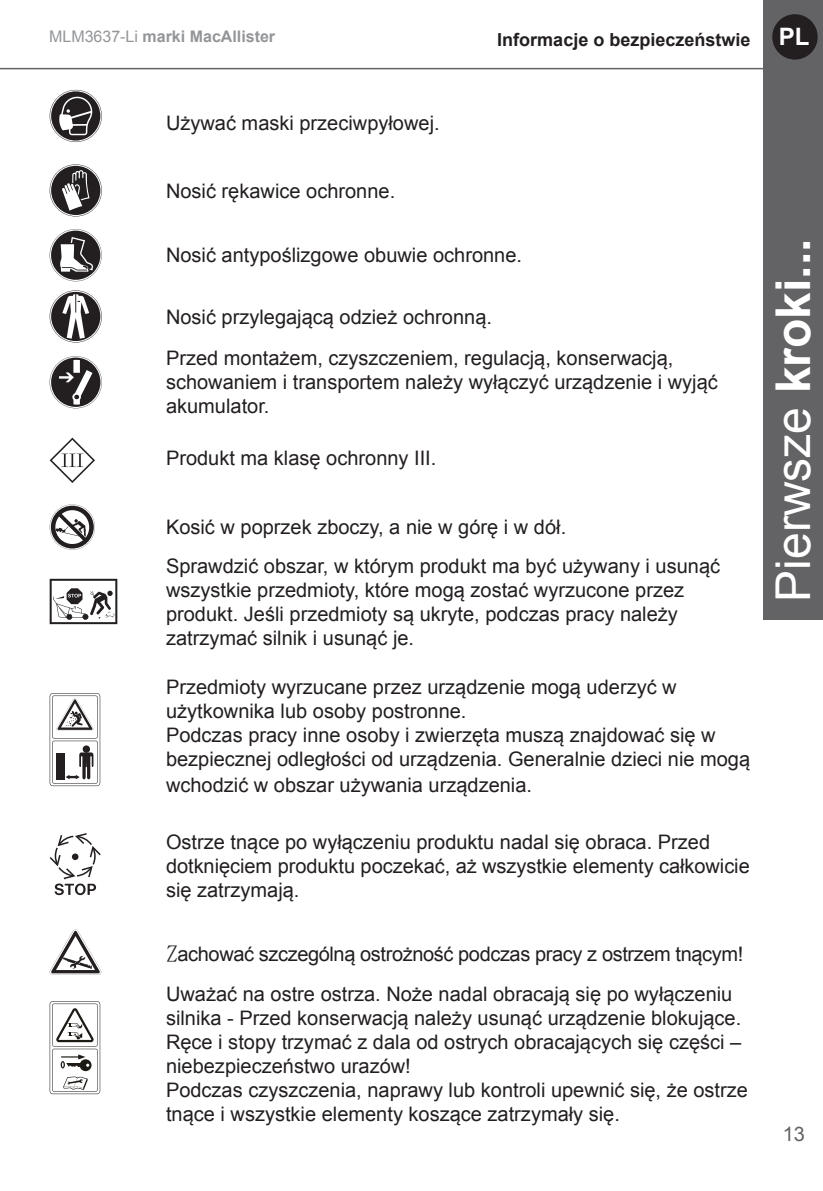
<style>
.page{position:relative;width:823px;height:1191px;background:#fff}
.page>*{position:absolute;margin:0;border:0;box-sizing:border-box;transform-origin:0 0}
.t1{font:48px "Arial";color:#fff}
.t2{font:20px/24px "Arial";color:#231f20}
.t3{font:20px "Arial";letter-spacing:-.02em;color:#231f20}
.t4{font:20px "Arial";color:#636366}
.t5{font:700 18px "Arial";color:#231f20}
.t6{font:700 16px "Arial";color:#939598}
.s1{font-weight:400}
.s2{font-size:24px;color:#fff}
.s3{font-family:"Sim Sun";font-size:24px}
.s4{font-weight:700}
</style>
<div class="page">
<div style="left:762px;top:0;width:60px;height:619px;background:#636366"></div>
<div style="left:771px;top:14px;width:46px;height:46px;background:#231f20;border-radius:50%"></div>
<hr style="left:0;top:68px;width:772px;height:1px;background:#636366">
<svg style="left:50px;top:90px;width:52px;height:52px"></svg>
<svg style="left:50px;top:164px;width:52px;height:52px"></svg>
<svg style="left:50px;top:229px;width:52px;height:52px"></svg>
<svg style="left:50px;top:290px;width:52px;height:52px"></svg>
<svg style="left:50px;top:356px;width:52px;height:52px"></svg>
<svg style="left:50px;top:437px;width:45px;height:46px"></svg>
<svg style="left:50px;top:504px;width:45px;height:46px"></svg>
<svg style="left:50px;top:579px;width:67px;height:45px"></svg>
<svg style="left:50px;top:693px;width:50px;height:93px"></svg>
<svg style="left:50px;top:833px;width:51px;height:62px"></svg>
<div style="left:72px;top:853px;width:6px;height:7px;background:#231f20;border-radius:50%"></div>
<svg style="left:50px;top:929px;width:51px;height:45px"></svg>
<svg style="left:50px;top:1001px;width:50px;height:93px"></svg>
<p class="t6" style="left:49px;top:25px;width:227px"><span class="s1">MLM3637-Li</span> marki MacAllister</p>
<p class="t5" style="left:497px;top:28px;width:313px">Informacje o bezpieczeństwie <span class="s2">PL</span></p>
<p class="t2" style="left:166px;top:111px;width:275px">Używać maski przeciwpyłowej.</p>
<p class="t2" style="left:166px;top:179px;width:230px">Nosić rękawice ochronne.</p>
<p class="t2" style="left:166px;top:243px;width:357px">Nosić antypoślizgowe obuwie ochronne.</p>
<p class="t2" style="left:166px;top:305px;width:327px">Nosić przylegającą odzież ochronną.</p>
<p class="t2" style="left:166px;top:346px;width:553px">Przed montażem, czyszczeniem, regulacją, konserwacją, schowaniem i transportem należy wyłączyć urządzenie i wyjąć akumulator.</p>
<p class="t2" style="left:166px;top:446px;width:272px">Produkt ma klasę ochronny III.</p>
<p class="t2" style="left:166px;top:515px;width:401px">Kosić w poprzek zboczy, a nie w górę i w dół.</p>
<p class="t2" style="left:166px;top:554px;width:555px">Sprawdzić obszar, w którym produkt ma być używany i usunąć wszystkie przedmioty, które mogą zostać wyrzucone przez produkt. Jeśli przedmioty są ukryte, podczas pracy należy zatrzymać silnik i usunąć je.</p>
<p class="t2" style="left:166px;top:675px;width:512px">Przedmioty wyrzucane przez urządzenie mogą uderzyć w użytkownika lub osoby postronne.</p>
<p class="t2" style="left:166px;top:723px;width:585px">Podczas pracy inne osoby i zwierzęta muszą znajdować się w bezpiecznej odległości od urządzenia. Generalnie dzieci nie mogą</p>
<p class="t2" style="left:166px;top:773px;width:367px">wchodzić w obszar używania urządzenia.</p>
<p class="t2" style="left:166px;top:830px;width:585px">Ostrze tnące po wyłączeniu produktu nadal się obraca. Przed dotknięciem produktu poczekać, aż wszystkie elementy całkowicie się zatrzymają.</p>
<p class="t3" style="left:166px;top:940px;width:578px"><span class="s3">Z</span>achować szczególną ostrożność podczas pracy z ostrzem tnącym!</p>
<p class="t2" style="left:166px;top:982px;width:576px">Uważać na ostre ostrza. Noże nadal obracają się po wyłączeniu silnika - Przed konserwacją należy usunąć urządzenie blokujące.</p>
<p class="t2" style="left:166px;top:1030px;width:576px">Ręce i stopy trzymać z dala od ostrych obracających się części – niebezpieczeństwo urazów!</p>
<p class="t2" style="left:166px;top:1078px;width:583px">Podczas czyszczenia, naprawy lub kontroli upewnić się, że ostrze tnące i wszystkie elementy koszące zatrzymały się.</p>
<h1 class="t1" style="left:761px;top:601px;width:364px;rotate:-90deg">Pierwsze <span class="s4">kroki...</span></h1>
<p class="t4" style="left:782px;top:1121px;width:24px">13</p>
</div>
